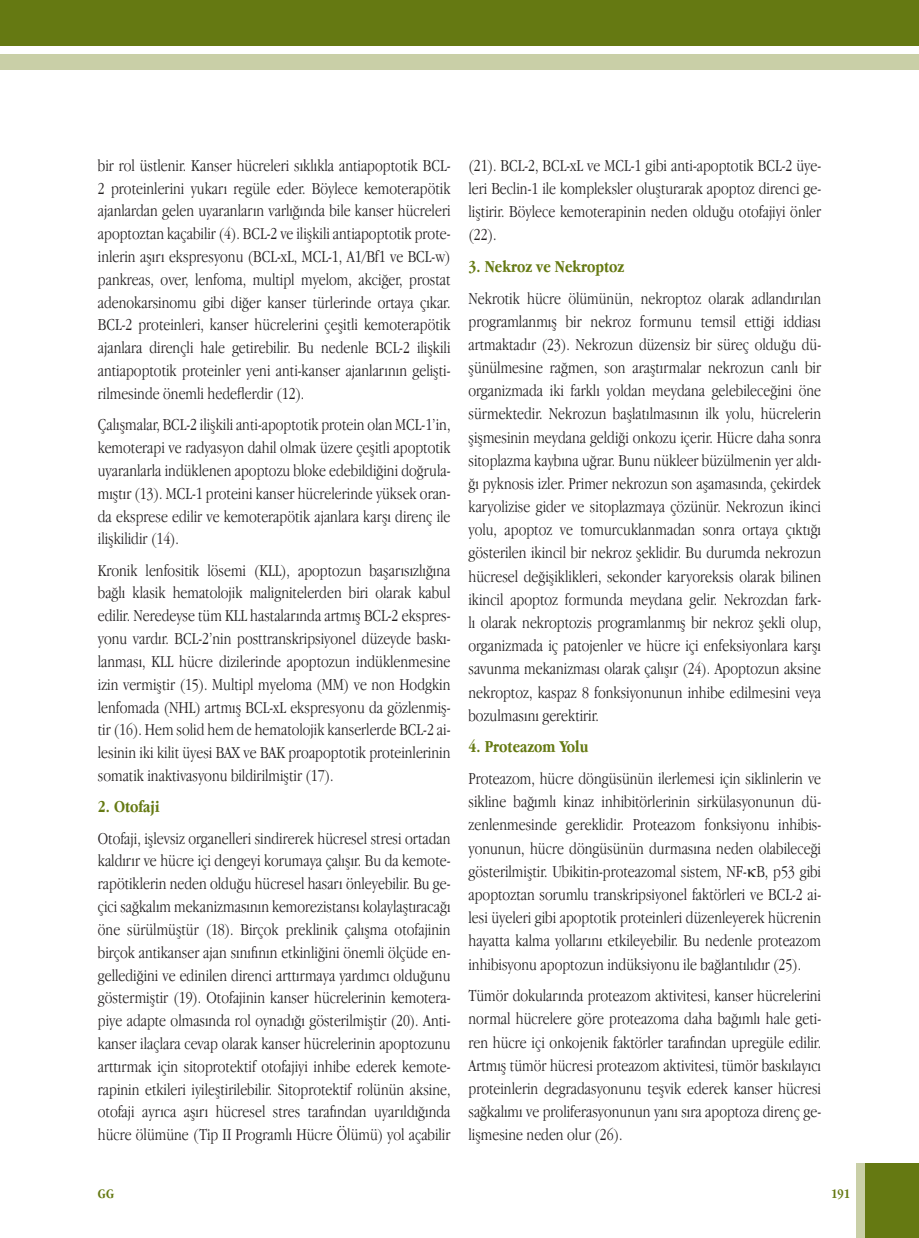
<style>
.page{position:relative;width:919px;height:1238px;background:#fff}
.page>*{position:absolute;margin:0;border:0;box-sizing:border-box;transform-origin:0 0}
.t1{font:300 17.25px/22.8px "Apple Garamond";color:#231f20;text-align:justify}
.t2{font:700 17.25px "Apple Garamond";color:#657912}
.t3{font:700 13.5px "Apple Garamond";color:#657912}
</style>
<div class="page">
<div style="left:865px;top:1163px;width:53px;height:74px;background:#657912"></div>
<div style="left:856px;top:1163px;width:9px;height:74px;background:#c9cfa7"></div>
<div style="left:1px;top:54px;width:917px;height:15px;background:#c9cfa7"></div>
<div style="left:1px;top:0;width:917px;height:45px;background:#657912"></div>
<p class="t1" style="left:98px;top:153px;width:354px">bir rol üstlenir. Kanser hücreleri sıklıkla antiapoptotik BCL-2 proteinlerini yukarı regüle eder. Böylece kemoterapötik ajanlardan gelen uyaranların varlığında bile kanser hücreleri apoptoztan kaçabilir (4). BCL-2 ve ilişkili antiapoptotik prote&shy;inlerin aşırı ekspresyonu (BCL-xL, MCL-1, A1/Bf1 ve BCL-w) pankreas, over, lenfoma, multipl myelom, akciğer, prostat adenokarsinomu gibi diğer kanser türlerinde ortaya çıkar.<br>BCL-2 proteinleri, kanser hücrelerini çeşitli kemoterapötik ajanlara dirençli hale getirebilir. Bu nedenle BCL-2 ilişkili antiapoptotik proteinler yeni anti-kanser ajanlarının gelişti&shy;rilmesinde önemli hedeflerdir (12).</p>
<p class="t1" style="left:98px;top:413px;width:354px">Çalışmalar, BCL-2 ilişkili anti-apoptotik protein olan MCL-1’in, kemoterapi ve radyasyon dahil olmak üzere çeşitli apoptotik uyaranlarla indüklenen apoptozu bloke edebildiğini doğrula&shy;mıştır (13). MCL-1 proteini kanser hücrelerinde yüksek oran&shy;da eksprese edilir ve kemoterapötik ajanlara karşı direnç ile ilişkilidir (14).</p>
<p class="t1" style="left:98px;top:558px;width:354px">Kronik lenfositik lösemi (KLL), apoptozun başarısızlığına bağlı klasik hematolojik malignitelerden biri olarak kabul edilir. Neredeyse tüm KLL hastalarında artmış BCL-2 ekspres&shy;yonu vardır. BCL-2’nin posttranskripsiyonel düzeyde baskı&shy;lanması, KLL hücre dizilerinde apoptozun indüklenmesine izin vermiştir (15). Multipl myeloma (MM) ve non Hodgkin lenfomada (NHL) artmış BCL-xL ekspresyonu da gözlenmiş&shy;tir (16). Hem solid hem de hematolojik kanserlerde BCL-2 ai&shy;lesinin iki kilit üyesi BAX ve BAK proapoptotik proteinlerinin somatik inaktivasyonu bildirilmiştir (17).</p>
<p class="t2" style="left:98px;top:797px;width:63px">2. Otofaji</p>
<p class="t1" style="left:98px;top:826px;width:354px">Otofaji, işlevsiz organelleri sindirerek hücresel stresi ortadan kaldırır ve hücre içi dengeyi korumaya çalışır. Bu da kemote&shy;rapötiklerin neden olduğu hücresel hasarı önleyebilir. Bu ge&shy;çici sağkalım mekanizmasının kemorezistansı kolaylaştıracağı öne sürülmüştür (18). Birçok preklinik çalışma otofajinin birçok antikanser ajan sınıfının etkinliğini önemli ölçüde en&shy;gellediğini ve edinilen direnci arttırmaya yardımcı olduğunu göstermiştir (19). Otofajinin kanser hücrelerinin kemotera&shy;piye adapte olmasında rol oynadığı gösterilmiştir (20). Anti&shy;kanser ilaçlara cevap olarak kanser hücrelerinin apoptozunu arttırmak için sitoprotektif otofajiyi inhibe ederek kemote&shy;rapinin etkileri iyileştirilebilir. Sitoprotektif rolünün aksine, otofaji ayrıca aşırı hücresel stres tarafından uyarıldığında hücre ölümüne (Tip II Programlı Hücre Ölümü) yol açabilir</p>
<p class="t1" style="left:468px;top:153px;width:354px">(21). BCL-2, BCL-xL ve MCL-1 gibi anti-apoptotik BCL-2 üye&shy;leri Beclin-1 ile kompleksler oluşturarak apoptoz direnci ge&shy;liştirir. Böylece kemoterapinin neden olduğu otofajiyi önler (22).</p>
<p class="t2" style="left:468px;top:256px;width:157px">3. Nekroz ve Nekroptoz</p>
<p class="t1" style="left:468px;top:286px;width:354px">Nekrotik hücre ölümünün, nekroptoz olarak adlandırılan programlanmış bir nekroz formunu temsil ettiği iddiası artmaktadır (23). Nekrozun düzensiz bir süreç olduğu dü&shy;şünülmesine rağmen, son araştırmalar nekrozun canlı bir organizmada iki farklı yoldan meydana gelebileceğini öne sürmektedir. Nekrozun başlatılmasının ilk yolu, hücrelerin şişmesinin meydana geldiği onkozu içerir. Hücre daha sonra sitoplazma kaybına uğrar. Bunu nükleer büzülmenin yer aldı&shy;ğı pyknosis izler. Primer nekrozun son aşamasında, çekirdek karyolizise gider ve sitoplazmaya çözünür. Nekrozun ikinci yolu, apoptoz ve tomurcuklanmadan sonra ortaya çıktığı gösterilen ikincil bir nekroz şeklidir. Bu durumda nekrozun hücresel değişiklikleri, sekonder karyoreksis olarak bilinen ikincil apoptoz formunda meydana gelir. Nekrozdan fark&shy;lı olarak nekroptozis programlanmış bir nekroz şekli olup, organizmada iç patojenler ve hücre içi enfeksiyonlara karşı savunma mekanizması olarak çalışır (24). Apoptozun aksine nekroptoz, kaspaz 8 fonksiyonunun inhibe edilmesini veya bozulmasını gerektirir.</p>
<p class="t2" style="left:468px;top:737px;width:121px">4. Proteazom Yolu</p>
<p class="t1" style="left:468px;top:766px;width:354px">Proteazom, hücre döngüsünün ilerlemesi için siklinlerin ve sikline bağımlı kinaz inhibitörlerinin sirkülasyonunun dü&shy;zenlenmesinde gereklidir. Proteazom fonksiyonu inhibis&shy;yonunun, hücre döngüsünün durmasına neden olabileceği gösterilmiştir. Ubikitin-proteazomal sistem, NF- B, p53 gibi apoptoztan sorumlu transkripsiyonel faktörleri ve BCL-2 ai&shy;lesi üyeleri gibi apoptotik proteinleri düzenleyerek hücrenin hayatta kalma yollarını etkileyebilir. Bu nedenle proteazom inhibisyonu apoptozun indüksiyonu ile bağlantılıdır (25).</p>
<p class="t1" style="left:468px;top:983px;width:354px">Tümör dokularında proteazom aktivitesi, kanser hücrelerini normal hücrelere göre proteazoma daha bağımlı hale geti&shy;ren hücre içi onkojenik faktörler tarafından upregüle edilir.<br>Artmış tümör hücresi proteazom aktivitesi, tümör baskılayıcı proteinlerin degradasyonunu teşvik ederek kanser hücresi sağkalımı ve proliferasyonunun yanı sıra apoptoza direnç ge&shy;lişmesine neden olur (26).</p>
<p class="t3" style="left:98px;top:1186px;width:18px">GG</p>
<p class="t3" style="left:831px;top:1186px;width:21px">191</p>
</div>
